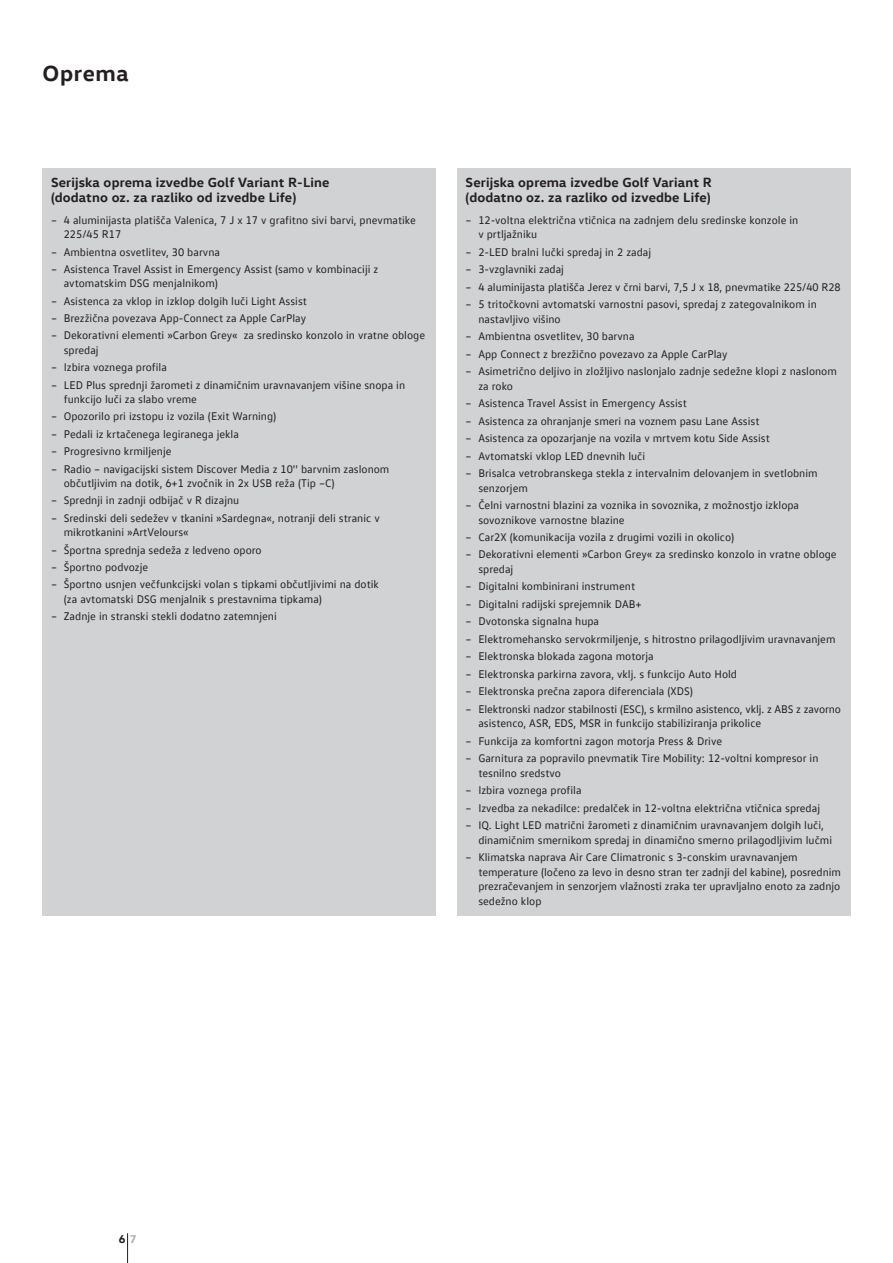
<style>
.page{position:relative;width:893px;height:1263px;background:#fff}
.page>*{position:absolute;margin:0;border:0;box-sizing:border-box;transform-origin:0 0}
.t1{font:700 22.5px "VW Head Office";letter-spacing:.03em;color:#231f20}
.t2{font:700 13.5px/15px "VW Head Office";letter-spacing:.01em;color:#231f20}
.t3{font:11.25px/14.5px "VW Text Office";color:#231f20}
.t4{font:700 11.25px "VW Head Office";color:#231f20}
.s1{color:#a8a9ad}
</style>
<div class="page">
<hr style="left:127px;top:1233px;width:1px;height:30px;background:#231f20">
<div style="left:43px;top:168px;width:393px;height:747px;background:#d1d2d4"></div>
<div style="left:457px;top:168px;width:393px;height:747px;background:#d1d2d4"></div>
<h1 class="t1" style="left:43px;top:59px;width:88px">Oprema</h1>
<p class="t2" style="left:51px;top:174px;width:280px">Serijska oprema izvedbe Golf Variant R-Line (dodatno oz. za razliko od izvedbe Life)</p>
<p class="t3" style="left:64px;top:212px;width:354px;text-indent:-13px">– 4 aluminijasta platišča Valenica, 7 J x 17 v grafitno sivi barvi, pnevmatike<br>225/45 R17</p>
<p class="t3" style="left:51px;top:244px;width:171px">– Ambientna osvetlitev, 30 barvna</p>
<p class="t3" style="left:64px;top:261px;width:316px;text-indent:-13px">– Asistenca Travel Assist in Emergency Assist (samo v kombinaciji z avtomatskim DSG menjalnikom)</p>
<p class="t3" style="left:51px;top:293px;width:257px">– Asistenca za vklop in izklop dolgih luči Light Assist</p>
<p class="t3" style="left:51px;top:310px;width:257px">– Brezžična povezava App-Connect za Apple CarPlay</p>
<p class="t3" style="left:64px;top:328px;width:363px;text-indent:-13px">– Dekorativni elementi »Carbon Grey« za sredinsko konzolo in vratne obloge spredaj</p>
<p class="t3" style="left:51px;top:360px;width:117px">– Izbira voznega profila</p>
<p class="t3" style="left:64px;top:377px;width:343px;text-indent:-13px">– LED Plus sprednji žarometi z dinamičnim uravnavanjem višine snopa in funkcijo luči za slabo vreme</p>
<p class="t3" style="left:51px;top:409px;width:227px">– Opozorilo pri izstopu iz vozila (Exit Warning)</p>
<p class="t3" style="left:51px;top:426px;width:189px">– Pedali iz krtačenega legiranega jekla</p>
<p class="t3" style="left:51px;top:443px;width:122px">– Progresivno krmiljenje</p>
<p class="t3" style="left:64px;top:461px;width:327px;text-indent:-13px">– Radio – navigacijski sistem Discover Media z 10'' barvnim zaslonom občutljivim na dotik, 6+1 zvočnik in 2x USB reža (Tip –C)</p>
<p class="t3" style="left:51px;top:493px;width:190px">– Sprednji in zadnji odbijač v R dizajnu</p>
<p class="t3" style="left:64px;top:510px;width:317px;text-indent:-13px">– Sredinski deli sedežev v tkanini »Sardegna«, notranji deli stranic v mikrotkanini »ArtVelours«</p>
<p class="t3" style="left:51px;top:542px;width:212px">– Športna sprednja sedeža z ledveno oporo</p>
<p class="t3" style="left:51px;top:559px;width:99px">– Športno podvozje</p>
<p class="t3" style="left:64px;top:577px;width:317px;text-indent:-13px">– Športno usnjen večfunkcijski volan s tipkami občutljivimi na dotik (za avtomatski DSG menjalnik s prestavnima tipkama)</p>
<p class="t3" style="left:51px;top:608px;width:227px">– Zadnje in stranski stekli dodatno zatemnjeni</p>
<p class="t2" style="left:466px;top:174px;width:248px">Serijska oprema izvedbe Golf Variant R (dodatno oz. za razliko od izvedbe Life)</p>
<p class="t3" style="left:478px;top:212px;width:321px;text-indent:-13px">– 12-voltna električna vtičnica na zadnjem delu sredinske konzole in v prtljažniku</p>
<p class="t3" style="left:466px;top:244px;width:187px">– 2-LED bralni lučki spredaj in 2 zadaj</p>
<p class="t3" style="left:466px;top:262px;width:100px">– 3-vzglavniki zadaj</p>
<p class="t3" style="left:466px;top:279px;width:377px">– 4 aluminijasta platišča Jerez v črni barvi, 7,5 J x 18, pnevmatike 225/40 R28</p>
<p class="t3" style="left:478px;top:297px;width:340px;text-indent:-13px">– 5 tritočkovni avtomatski varnostni pasovi, spredaj z zategovalnikom in nastavljivo višino</p>
<p class="t3" style="left:466px;top:329px;width:171px">– Ambientna osvetlitev, 30 barvna</p>
<p class="t3" style="left:466px;top:346px;width:263px">– App Connect z brezžično povezavo za Apple CarPlay</p>
<p class="t3" style="left:478px;top:364px;width:360px;text-indent:-13px">– Asimetrično deljivo in zložljivo naslonjalo zadnje sedežne klopi z naslonom za roko</p>
<p class="t3" style="left:466px;top:395px;width:223px">– Asistenca Travel Assist in Emergency Assist</p>
<p class="t3" style="left:466px;top:413px;width:295px">– Asistenca za ohranjanje smeri na voznem pasu Lane Assist</p>
<p class="t3" style="left:466px;top:430px;width:306px">– Asistenca za opozarjanje na vozila v mrtvem kotu Side Assist</p>
<p class="t3" style="left:466px;top:448px;width:181px">– Avtomatski vklop LED dnevnih luči</p>
<p class="t3" style="left:478px;top:465px;width:341px;text-indent:-13px">– Brisalca vetrobranskega stekla z intervalnim delovanjem in svetlobnim senzorjem</p>
<p class="t3" style="left:478px;top:497px;width:322px;text-indent:-13px">– Čelni varnostni blazini za voznika in sovoznika, z možnostjo izklopa sovoznikove varnostne blazine</p>
<p class="t3" style="left:466px;top:529px;width:270px">– Car2X (komunikacija vozila z drugimi vozili in okolico)</p>
<p class="t3" style="left:478px;top:547px;width:360px;text-indent:-13px">– Dekorativni elementi »Carbon Grey« za sredinsko konzolo in vratne obloge spredaj</p>
<p class="t3" style="left:466px;top:579px;width:171px">– Digitalni kombinirani instrument</p>
<p class="t3" style="left:466px;top:596px;width:177px">– Digitalni radijski sprejemnik DAB+</p>
<p class="t3" style="left:466px;top:614px;width:135px">– Dvotonska signalna hupa</p>
<p class="t3" style="left:466px;top:631px;width:371px">– Elektromehansko servokrmiljenje, s hitrostno prilagodljivim uravnavanjem</p>
<p class="t3" style="left:466px;top:649px;width:190px">– Elektronska blokada zagona motorja</p>
<p class="t3" style="left:466px;top:666px;width:273px">– Elektronska parkirna zavora, vklj. s funkcijo Auto Hold</p>
<p class="t3" style="left:466px;top:684px;width:229px">– Elektronska prečna zapora diferenciala (XDS)</p>
<p class="t3" style="left:478px;top:701px;width:364px;text-indent:-13px">– Elektronski nadzor stabilnosti (ESC), s krmilno asistenco, vklj. z ABS z zavorno asistenco, ASR, EDS, MSR in funkcijo stabiliziranja prikolice</p>
<p class="t3" style="left:466px;top:733px;width:258px">– Funkcija za komfortni zagon motorja Press &amp; Drive</p>
<p class="t3" style="left:478px;top:750px;width:342px;text-indent:-13px">– Garnitura za popravilo pnevmatik Tire Mobility: 12-voltni kompresor in tesnilno sredstvo</p>
<p class="t3" style="left:466px;top:782px;width:117px">– Izbira voznega profila</p>
<p class="t3" style="left:466px;top:800px;width:356px">– Izvedba za nekadilce: predalček in 12-voltna električna vtičnica spredaj</p>
<p class="t3" style="left:478px;top:817px;width:355px;text-indent:-13px">– IQ. Light LED matrični žarometi z dinamičnim uravnavanjem dolgih luči, dinamičnim smernikom spredaj in dinamično smerno prilagodljivim lučmi</p>
<p class="t3" style="left:478px;top:849px;width:364px;text-indent:-13px">– Klimatska naprava Air Care Climatronic s 3-conskim uravnavanjem temperature (ločeno za levo in desno stran ter zadnji del kabine), posrednim prezračevanjem in senzorjem vlažnosti zraka ter upravljalno enoto za zadnjo sedežno klop</p>
<p class="t4" style="left:119px;top:1232px;width:19px">6 <span class="s1">7</span></p>
</div>
